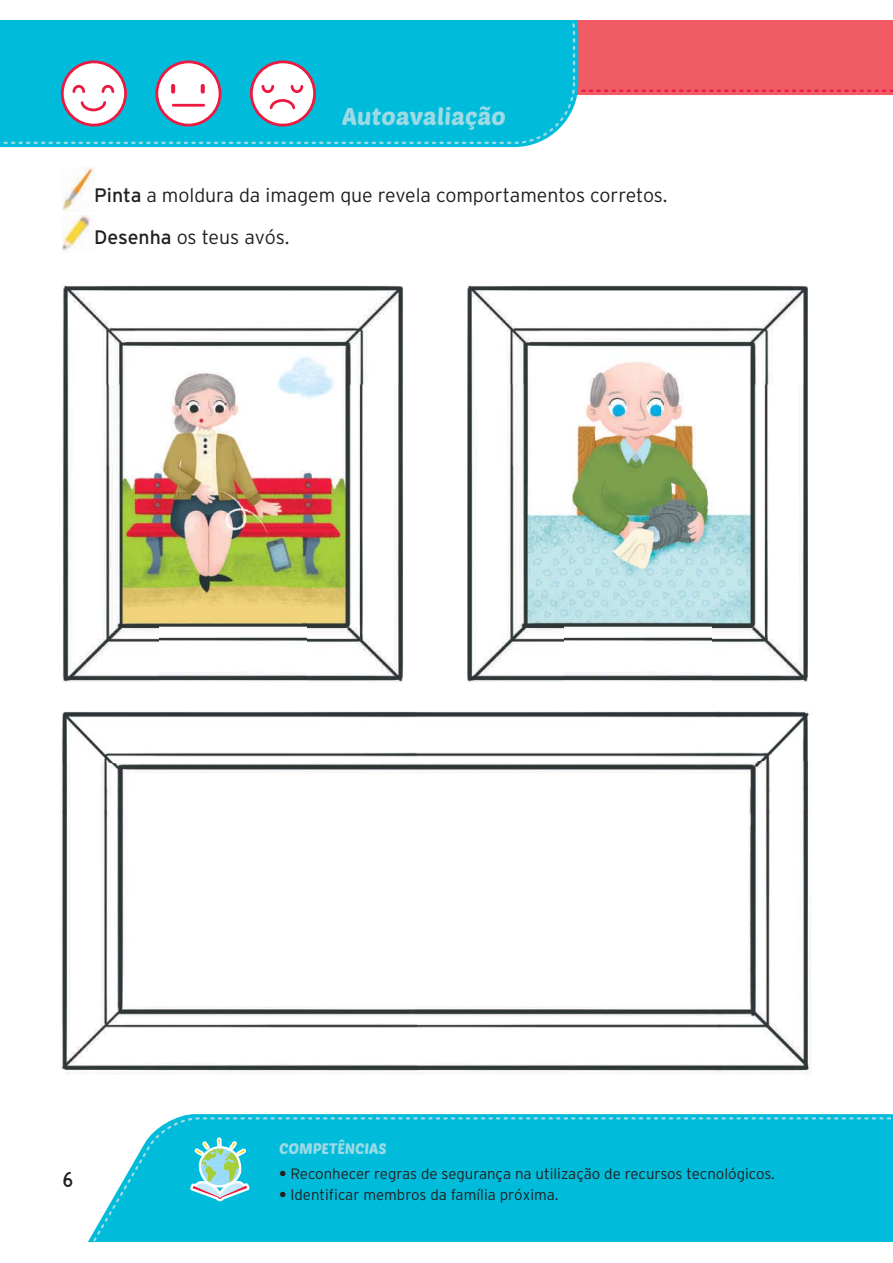
<style>
.page{position:relative;width:893px;height:1263px;background:#fff}
.page>*{position:absolute;margin:0;border:0;box-sizing:border-box;transform-origin:0 0}
.t1{font:700 40.65px "Primeiras Letras";color:#231f20}
.t2{font:24px "Poetsen One";letter-spacing:.01em;color:#9ddae5}
.t3{font:300 19.5px/41.1px "Interstate";color:#231f20}
.t4{font:300 15px "Interstate";color:#231f20}
.t5{font:15px "Poetsen One";color:#9ddae5}
.s1{font-weight:400}
.s2{font-weight:700}
</style>
<div class="page">
<div style="left:578px;top:21px;width:315px;height:74px;background:#f15b66"></div>
<svg style="left:0;top:21px;width:578px;height:126px;background:#23c5de"></svg>
<div style="left:0;top:21px;width:575px;height:123px;background:#00bcda"></div>
<svg style="left:183px;top:1114px;width:710px;height:2px"></svg>
<div style="left:88px;top:1116px;width:805px;height:126px;background:#00bcda"></div>
<div style="left:62px;top:62px;width:64px;height:63px;background:#fff;border-radius:50%"></div>
<div style="left:61px;top:60px;width:66px;height:67px;border:3px solid #ed1941;border-radius:50%"></div>
<svg style="left:72px;top:84px;width:43px;height:28px"></svg>
<div style="left:251px;top:62px;width:64px;height:63px;background:#fff;border-radius:50%"></div>
<div style="left:250px;top:60px;width:66px;height:67px;border:3px solid #ed1941;border-radius:50%"></div>
<svg style="left:261px;top:85px;width:43px;height:25px"></svg>
<div style="left:157px;top:62px;width:63px;height:63px;background:#fff;border-radius:50%"></div>
<div style="left:155px;top:60px;width:66px;height:67px;border:3px solid #ed1941;border-radius:50%"></div>
<svg style="left:171px;top:86px;width:4px;height:6px"></svg>
<svg style="left:201px;top:86px;width:4px;height:6px"></svg>
<hr style="left:173px;top:104px;width:31px;height:3px;background:#ed1941">
<img style="left:62px;top:168px;width:32px;height:43px">
<img style="left:62px;top:216px;width:29px;height:36px">
<img style="left:62px;top:286px;width:341px;height:99px">
<img style="left:62px;top:385px;width:97px;height:297px">
<img style="left:306px;top:385px;width:97px;height:297px">
<img style="left:159px;top:625px;width:147px;height:56px">
<img style="left:120px;top:344px;width:226px;height:281px">
<img style="left:467px;top:286px;width:341px;height:99px">
<img style="left:467px;top:385px;width:97px;height:297px">
<img style="left:711px;top:385px;width:97px;height:297px">
<img style="left:564px;top:625px;width:147px;height:56px">
<img style="left:526px;top:344px;width:226px;height:281px">
<img style="left:60px;top:711px;width:751px;height:364px">
<svg style="left:190px;top:1137px;width:60px;height:64px;background:#74cfcf"></svg>
<h2 class="t2" style="left:342px;top:108px;width:165px">Autoavaliação</h2>
<h3 class="t3" style="left:94px;top:177px;width:575px"><span class="s1">Pinta</span> a moldura da imagem que revela comportamentos corretos.<br><span class="s1">Desenha</span> os teus avós.</h3>
<h1 class="t1" style="left:62px;top:1158px;width:12px">6</h1>
<p class="t5" style="left:279px;top:1143px;width:109px">COMPETÊNCIAS</p>
<p class="t4" style="left:279px;top:1168px;width:497px"><span class="s2">•</span> Reconhecer regras de segurança na utilização de recursos tecnológicos.</p>
<p class="t4" style="left:279px;top:1189px;width:281px"><span class="s2">•</span> Identificar membros da família próxima.</p>
</div>
